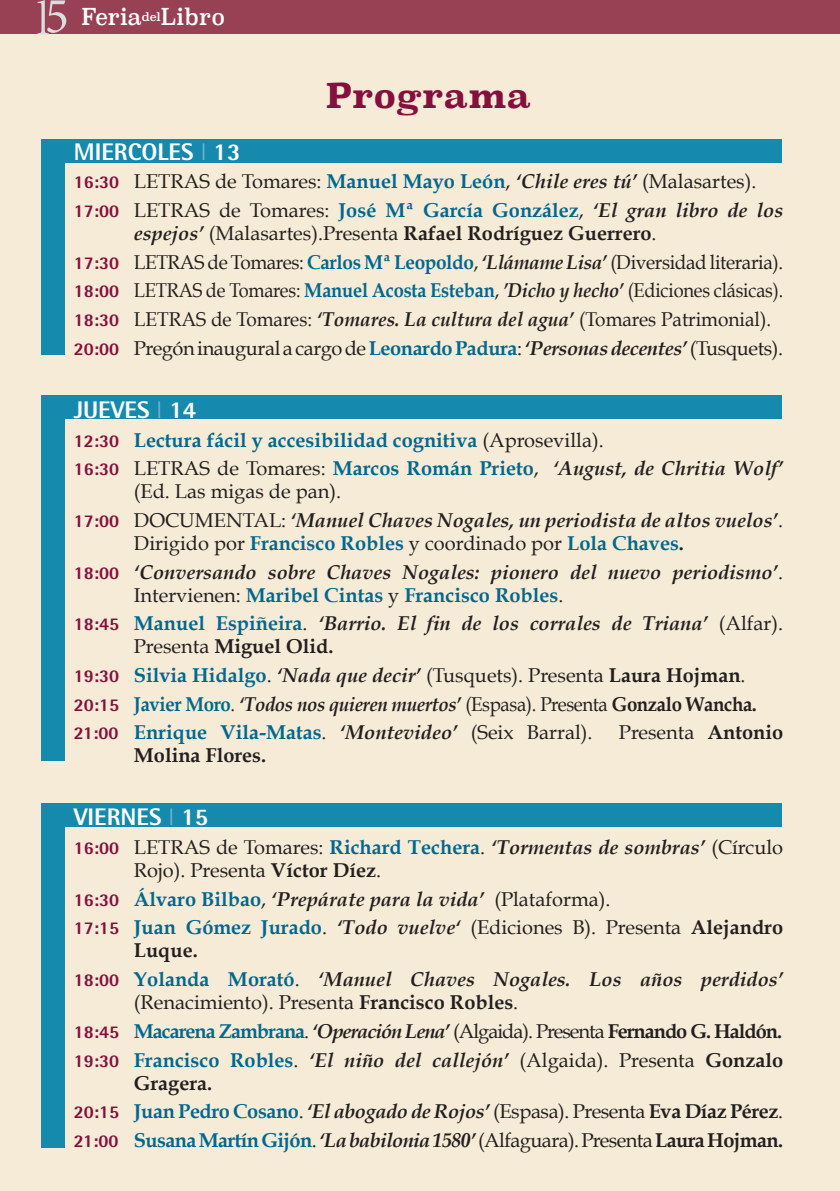
<style>
.page{position:relative;width:840px;height:1191px;background:#fff}
.page>*{position:absolute;margin:0;border:0;box-sizing:border-box;transform-origin:0 0}
.t1{font:700 34px "Superclarendon";color:#850f3d}
.t2{font:800 24px "Rotis Semi Sans";color:#fff}
.t3{font:22.8px "Superclarendon";letter-spacing:.01em;color:#fff;scale:.9 1}
.t4{font:20px/28.6px "Book Antiqua";letter-spacing:-.01em;color:#231f20}
.t5{font:italic 700 20px/28.6px "Book Antiqua";color:#231f20}
.t6{font:700 20px/28.6px "Book Antiqua";color:#00678e}
.t7{font:20px/28.6px "Book Antiqua";letter-spacing:-.03em;color:#231f20}
.t8{font:700 20px "Book Antiqua";color:#231f20}
.s1{font-weight:300;color:#7ab3ce}
.s2{font-family:"Rotis Semi Sans";font-weight:800;font-size:18px;color:#850f3d}
.s3{font-weight:700;color:#00678e}
.s4{font-weight:700;font-style:italic}
.s5{font-weight:700}
.s6{font-weight:400;color:#231f20}
.s7{font-style:italic;color:#231f20}
.s8{font-weight:400;font-style:normal}
.s9{font-family:"Rotis Semi Sans";font-weight:800;font-style:normal;font-size:18px;color:#850f3d}
.s10{font-style:normal;color:#00678e}
.s11{font-style:normal}
</style>
<div class="page">
<div style="left:0;top:30px;width:839px;height:1161px;background:#f6ebd7"></div>
<div style="left:0;top:0;width:839px;height:34px;background:#984155"></div>
<svg style="left:38px;top:0;width:28px;height:34px"></svg>
<div style="left:41px;top:139px;width:740px;height:24px;background:#168aac"></div>
<div style="left:41px;top:162px;width:24px;height:192px;background:#168aac"></div>
<div style="left:41px;top:399px;width:24px;height:361px;background:#168aac"></div>
<div style="left:41px;top:809px;width:24px;height:338px;background:#168aac"></div>
<div style="left:41px;top:395px;width:740px;height:24px;background:#168aac"></div>
<div style="left:41px;top:803px;width:740px;height:24px;background:#168aac"></div>
<p class="t3" style="left:81px;top:1px;width:160px">Feria<sup>del</sup>Libro</p>
<h1 class="t1" style="left:325px;top:70px;width:207px">Programa</h1>
<p class="t2" style="left:74px;top:136px;width:168px">MIERCOLES <span class="s1">I</span> 13</p>
<p class="t4" style="left:74px;top:167px;width:710px"><span class="s2">16:30</span> LETRAS de Tomares: <span class="s3">Manuel Mayo León</span>, <span class="s4">‘Chile eres tú’</span> (Malasartes).<br><span class="s2">17:00</span> LETRAS de Tomares: <span class="s3">José Mª García González</span>, <span class="s4">‘El gran libro de los</span></p>
<p class="t4" style="left:74px;top:219px;width:710px;text-indent:60px"><span class="s4">espejos’</span> (Malasartes).Presenta <span class="s5">Rafael Rodríguez Guerrero</span>.<br><span class="s2">17:30</span> LETRAS de Tomares: <span class="s3">Carlos Mª Leopoldo</span>, <span class="s4">‘Llámame Lisa’</span> (Diversidad literaria).<br><span class="s2">18:00</span> LETRAS de Tomares: <span class="s3">Manuel Acosta Esteban</span>, <span class="s4">’Dicho y hecho’</span> (Ediciones clásicas).<br><span class="s2">18:30</span> LETRAS de Tomares: <span class="s4">‘Tomares. La cultura del agua’</span> (Tomares Patrimonial).<br><span class="s2">20:00</span> Pregón inaugural a cargo de <span class="s3">Leonardo Padura</span>: <span class="s4">‘Personas decentes’</span> (Tusquets).</p>
<p class="t2" style="left:74px;top:394px;width:124px">JUEVES <span class="s1">I</span> 14</p>
<p class="t6" style="left:74px;top:426px;width:710px"><span class="s2">12:30</span> Lectura fácil y accesibilidad cognitiva <span class="s6">(Aprosevilla).<br></span><span class="s2">16:30</span> <span class="s6">LETRAS de Tomares:</span> Marcos Román Prieto<span class="s6">,</span> <span class="s7">‘August, de Chritia Wolf’</span></p>
<p class="t5" style="left:74px;top:477px;width:710px;text-indent:60px"><span class="s8">(Ed. Las migas de pan).<br></span><span class="s9">17:00</span> <span class="s8">DOCUMENTAL:</span> ‘Manuel Chaves Nogales, un periodista de altos vuelos’<span class="s8">.</span></p>
<p class="t5" style="left:74px;top:529px;width:710px;text-indent:60px"><span class="s8">Dirigido por</span> <span class="s10">Francisco Robles</span> <span class="s8">y coordinado por</span> <span class="s10">Lola Chaves</span><span class="s11">.<br></span><span class="s9">18:00</span> ‘Conversando sobre Chaves Nogales: pionero del nuevo periodismo’<span class="s8">.</span></p>
<p class="t6" style="left:74px;top:581px;width:710px;text-indent:60px"><span class="s6">Intervienen:</span> Maribel Cintas <span class="s6">y</span> Francisco Robles<span class="s6">.<br></span><span class="s2">18:45</span> Manuel Espiñeira<span class="s6">.</span> <span class="s7">‘Barrio. El fin de los corrales de Triana’</span> <span class="s6">(Alfar).</span></p>
<p class="t4" style="left:74px;top:632px;width:684px;text-indent:60px">Presenta <span class="s5">Miguel Olid.<br></span><span class="s2">19:30</span> <span class="s3">Silvia Hidalgo</span>. <span class="s4">‘Nada que decir’</span> (Tusquets). Presenta <span class="s5">Laura Hojman</span>.<br><span class="s2">20:15</span> <span class="s3">Javier Moro</span>. <span class="s4">‘Todos nos quieren muertos’</span> (Espasa). Presenta <span class="s5">Gonzalo Wancha.<br></span><span class="s2">21:00</span> <span class="s3">Enrique Vila-Matas</span>. <span class="s4">‘Montevideo’</span> (Seix Barral).</p>
<p class="t4" style="left:618px;top:718px;width:166px">Presenta <span class="s5">Antonio</span></p>
<p class="t8" style="left:134px;top:744px;width:134px">Molina Flores.</p>
<p class="t2" style="left:74px;top:802px;width:136px">VIERNES <span class="s1">I</span> 15</p>
<p class="t4" style="left:134px;top:835px;width:650px;line-height:23px;text-indent:-60px"><span class="s2">16:00</span> LETRAS de Tomares: <span class="s3">Richard Techera</span>. <span class="s4">‘Tormentas de sombras’</span> (Círculo<br>Rojo). Presenta <span class="s5">Víctor Díez</span>.</p>
<p class="t4" style="left:74px;top:884px;width:710px"><span class="s2">16:30</span> <span class="s3">Álvaro Bilbao</span>, <span class="s4">‘Prepárate para la vida’</span> (Plataforma).<br><span class="s2">17:15</span> <span class="s3">Juan Gómez Jurado</span>. <span class="s4">‘Todo vuelve‘</span> (Ediciones B). Presenta <span class="s5">Alejandro</span></p>
<p class="t5" style="left:74px;top:936px;width:710px;text-indent:60px"><span class="s11">Luque.<br></span><span class="s9">18:00</span> <span class="s10">Yolanda Morató</span><span class="s8">.</span> ‘Manuel Chaves Nogales. Los años perdidos’</p>
<p class="t4" style="left:74px;top:988px;width:710px;text-indent:60px">(Renacimiento). Presenta <span class="s5">Francisco Robles</span>.<br><span class="s2">18:45</span> <span class="s3">Macarena Zambrana</span>. <span class="s4">‘Operación Lena’</span> (Algaida). Presenta <span class="s5">Fernando G. Haldón.<br></span><span class="s2">19:30</span> <span class="s3">Francisco Robles</span>. <span class="s4">‘El niño del callejón’</span> (Algaida). Presenta <span class="s5">Gonzalo</span></p>
<p class="t7" style="left:74px;top:1068px;width:710px;text-indent:60px"><span class="s5">Gragera.<br></span><span class="s2">20:15</span> <span class="s3">Juan Pedro Cosano</span>. <span class="s4">‘El abogado de Rojos’</span> (Espasa). Presenta <span class="s5">Eva Díaz Pérez</span>.<br><span class="s2">21:00</span> <span class="s3">Susana Martín Gijón</span>. <span class="s4">‘La babilonia 1580’</span> (Alfaguara). Presenta <span class="s5">Laura Hojman.</span></p>
</div>
